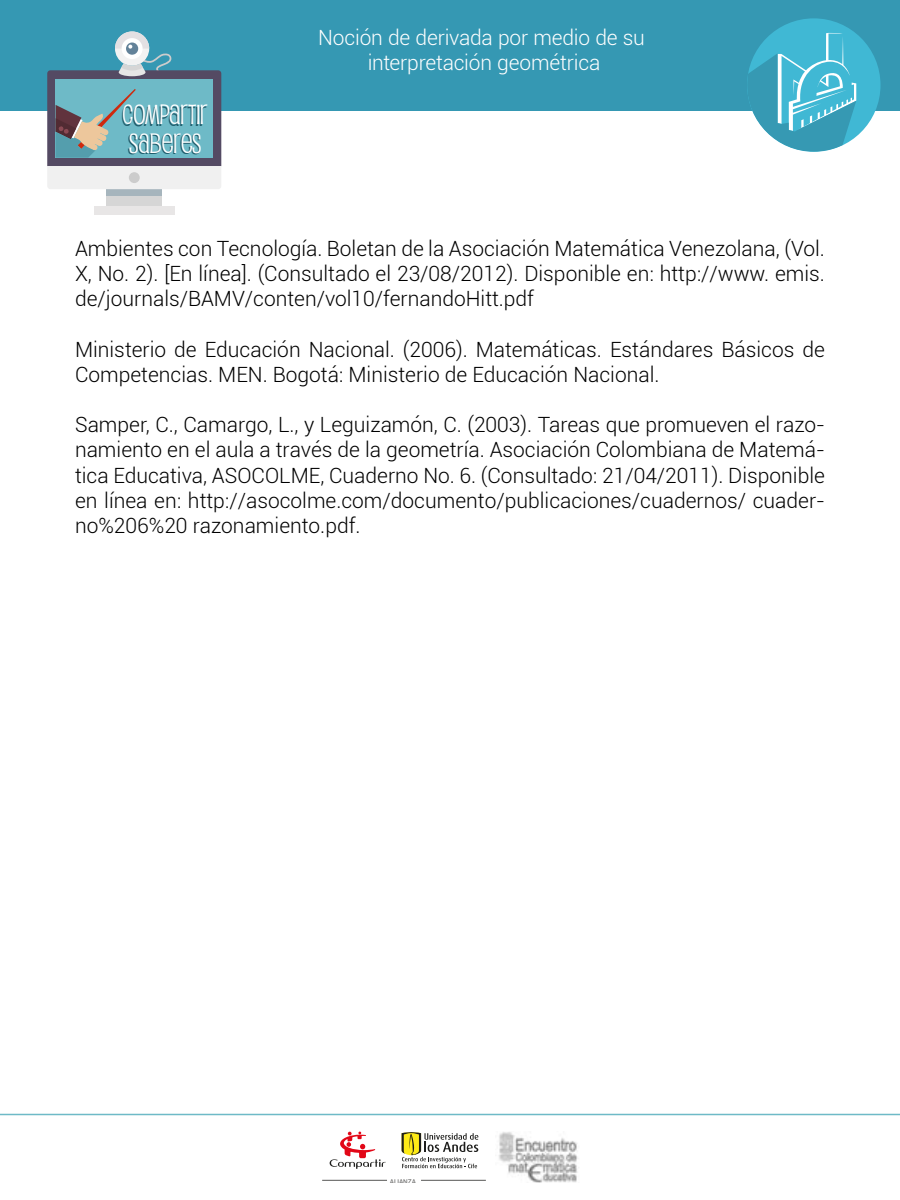
<style>
.page{position:relative;width:900px;height:1200px;background:#fff}
.page>*{position:absolute;margin:0;border:0;box-sizing:border-box;transform-origin:0 0}
.t1{font:27.3px/28.5px "Pupcat Rg";color:#fff}
.t2{font:300 21px/25.2px "Roboto";color:#000;text-align:justify}
.t3{font:300 21px/25.2px "Roboto";letter-spacing:-.01em;color:#fff;text-align:center}
.t4{font:500 7.05px "Helvetica Neue";color:#575756}
</style>
<div class="page">
<div style="left:0;top:0;width:900px;height:111px;background:#3598b3"></div>
<div style="left:107px;top:188px;width:55px;height:20px;background:#d6d6d6"></div>
<div style="left:94px;top:206px;width:81px;height:8px;background:#e8e6e6"></div>
<div style="left:107px;top:189px;width:55px;height:6px;background:#a6b5bd"></div>
<svg style="left:47px;top:31px;width:174px;height:158px"></svg>
<div style="left:747px;top:18px;width:134px;height:134px;background:#40b8d4;border-radius:50%"></div>
<svg style="left:747px;top:33px;width:109px;height:119px"></svg>
<hr style="left:0;top:1114px;width:900px;height:1px;background:#6ebac7">
<img style="left:498px;top:1132px;width:80px;height:51px">
<hr style="left:322px;top:1180px;width:65px;height:1px;background:#575756">
<hr style="left:421px;top:1180px;width:65px;height:1px;background:#575756">
<svg style="left:330px;top:1132px;width:56px;height:37px"></svg>
<svg style="left:402px;top:1132px;width:76px;height:36px"></svg>
<h1 class="t1" style="left:123px;top:99px;width:87px">COMPARTIR<br>SABERES</h1>
<p class="t3" style="left:318px;top:24px;width:328px">Noción de derivada por medio de su interpretación geométrica</p>
<p class="t2" style="left:75px;top:235px;width:752px">Ambientes con Tecnología. Boletan de la Asociación Matemática Venezolana, (Vol.<br>X, No. 2). [En línea]. (Consultado el 23/08/2012). Disponible en: http://www. emis. de/journals/BAMV/conten/vol10/fernandoHitt.pdf</p>
<p class="t2" style="left:75px;top:336px;width:752px">Ministerio de Educación Nacional. (2006). Matemáticas. Estándares Básicos de<br>Competencias. MEN. Bogotá: Ministerio de Educación Nacional.</p>
<p class="t2" style="left:75px;top:411px;width:752px">Samper, C., Camargo, L., y Leguizamón, C. (2003). Tareas que promueven el razo&shy;namiento en el aula a través de la geometría. Asociación Colombiana de Matemá&shy;tica Educativa, ASOCOLME, Cuaderno No. 6. (Consultado: 21/04/2011). Disponible en línea en: http://asocolme.com/documento/publicaciones/cuadernos/ cuader&shy;no%206%20 razonamiento.pdf.</p>
<p class="t4" style="left:390px;top:1177px;width:28px">ALIANZA</p>
</div>
